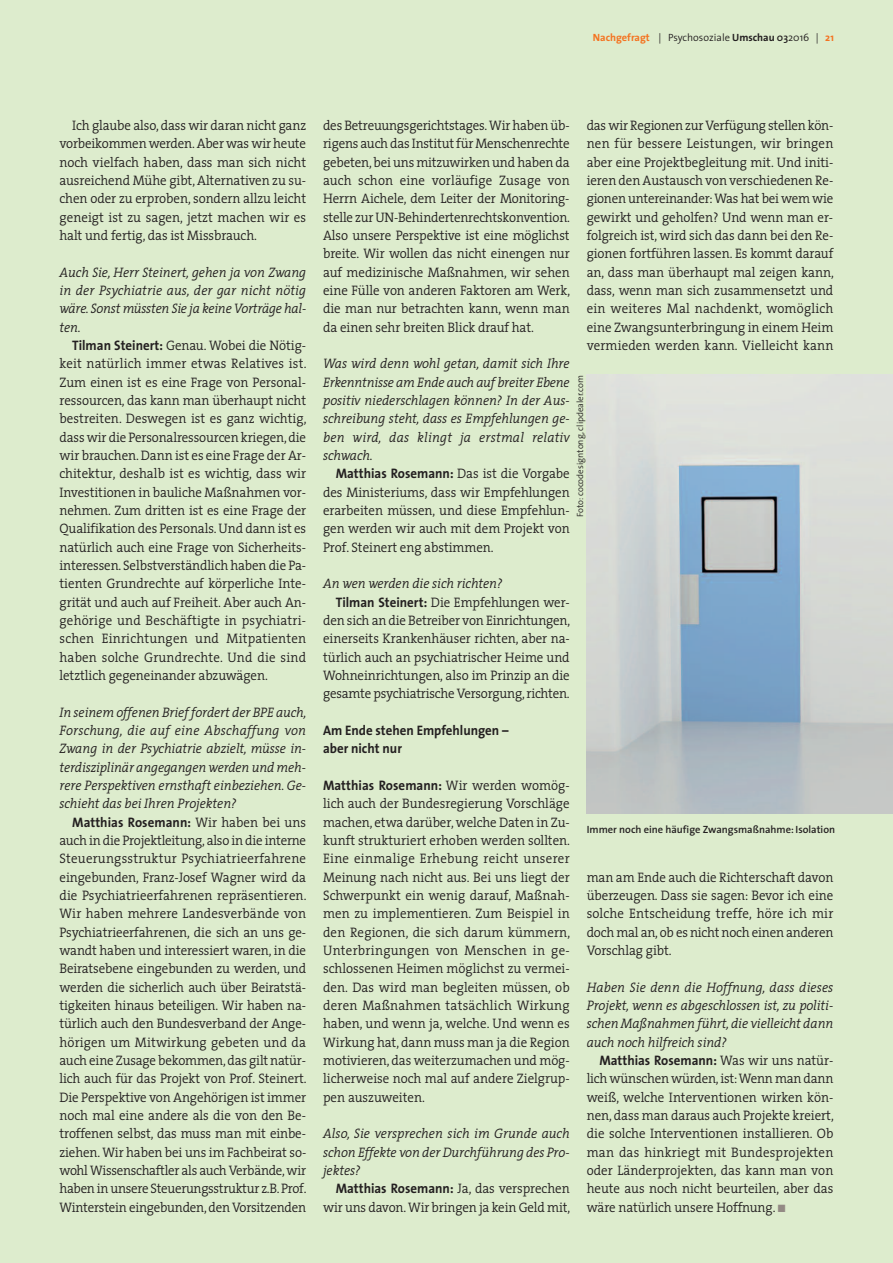
<style>
.page{position:relative;width:893px;height:1263px;background:#ddeccd}
.page>*{position:absolute;margin:0;border:0;box-sizing:border-box;transform-origin:0 0}
.t1{font:300 13.8px/18.3px "The Serif";letter-spacing:-.005em;color:#231f20;text-align:justify;scale:.94 1}
.t2{font:italic 300 13.8px/18.3px "The Serif";letter-spacing:-.005em;color:#231f20;text-align:justify;scale:.94 1}
.t3{font:700 13.8px/18.3px "The Sans";color:#231f20;scale:.94 1}
.t4{font:600 10.5px "The Sans";color:#231f20}
.t5{font:300 10.5px "The Sans";color:#231f20}
.t6{font:300 9px "The Sans";color:#231f20}
.s1{font-weight:700;color:#f47321}
.s2{font-weight:700}
.s3{font-weight:600}
.s4{font-family:"The Sans";font-weight:700}
.s5{font-family:"The Serif";font-weight:300}
.s6{color:#938a84}
</style>
<div class="page">
<img style="left:587px;top:375px;width:306px;height:438px">
<p class="t5" style="left:593px;top:34px;width:243px"><span class="s1">Nachgefragt</span> | Psychosoziale <span class="s2">Umschau</span> <span class="s3">03</span>2016 | <span class="s1">21</span></p>
<p class="t1" style="left:60px;top:118px;width:264px;text-indent:13px">Ich glaube also,dass wir daran nicht ganz vorbeikommen werden.Aber was wir heute noch vielfach haben, dass man sich nicht ausreichend Mühe gibt, Alternativen zu su&shy;chen oder zu erproben, sondern allzu leicht geneigt ist zu sagen, jetzt machen wir es halt und fertig, das ist Missbrauch.</p>
<p class="t2" style="left:60px;top:265px;width:264px">Auch Sie, Herr Steinert, gehen ja von Zwang in der Psychiatrie aus, der gar nicht nötig wäre. Sonst müssten Sie ja keine Vorträge hal&shy;ten.</p>
<p class="t1" style="left:60px;top:338px;width:264px;text-indent:13px"><span class="s4">Tilman Steinert:</span> Genau. Wobei die Nötig&shy;keit natürlich immer etwas Relatives ist.<br>Zum einen ist es eine Frage von Personal&shy;ressourcen, das kann man überhaupt nicht bestreiten. Deswegen ist es ganz wichtig, dass wir die Personalressourcen kriegen,die wir brauchen. Dann ist es eine Frage der Ar&shy;chitektur, deshalb ist es wichtig, dass wir Investitionen in bauliche Maßnahmen vor&shy;nehmen. Zum dritten ist es eine Frage der Qualifikation des Personals.Und dann ist es natürlich auch eine Frage von Sicherheits&shy;interessen. Selbstverständlich haben die Pa&shy;tienten Grundrechte auf körperliche Inte&shy;grität und auch auf Freiheit. Aber auch An&shy;gehörige und Beschäftigte in psychiatri&shy;schen Einrichtungen und Mitpatienten haben solche Grundrechte. Und die sind letztlich gegeneinander abzuwägen.</p>
<p class="t2" style="left:60px;top:705px;width:264px">In seinem offenen Brief fordert der BPE auch, Forschung, die auf eine Abschaffung von Zwang in der Psychiatrie abzielt, müsse in&shy;terdisziplinär angegangen werden und meh&shy;rere Perspektiven ernsthaft einbeziehen. Ge&shy;schieht das bei Ihren Projekten?</p>
<p class="t3" style="left:72px;top:814px;width:250px">Matthias Rosemann: <span class="s5">Wir haben bei uns</span></p>
<p class="t1" style="left:59px;top:833px;width:264px">auch in die Projektleitung,also in die interne Steuerungsstruktur Psychiatrieerfahrene eingebunden, Franz-Josef Wagner wird da die Psychiatrieerfahrenen repräsentieren.<br>Wir haben mehrere Landesverbände von Psychiatrieerfahrenen, die sich an uns ge&shy;wandt haben und interessiert waren, in die Beiratsebene eingebunden zu werden, und werden die sicherlich auch über Beiratstä&shy;tigkeiten hinaus beteiligen. Wir haben na&shy;türlich auch den Bundesverband der Ange&shy;hörigen um Mitwirkung gebeten und da auch eine Zusage bekommen,das gilt natür&shy;lich auch für das Projekt von Prof. Steinert.<br>Die Perspektive von Angehörigen ist immer noch mal eine andere als die von den Be&shy;troffenen selbst, das muss man mit einbe&shy;ziehen. Wir haben bei uns im Fachbeirat so&shy;wohl Wissenschaftler als auch Verbände,wir haben in unsere Steuerungsstruktur z.B.Prof.<br>Winterstein eingebunden,den Vorsitzenden</p>
<p class="t1" style="left:587px;top:118px;width:264px">das wir Regionen zur Verfügung stellen kön&shy;nen für bessere Leistungen, wir bringen aber eine Projektbegleitung mit. Und initi&shy;ieren den Austausch von verschiedenen Re&shy;gionen untereinander:Was hat bei wem wie gewirkt und geholfen? Und wenn man er&shy;folgreich ist, wird sich das dann bei den Re&shy;gionen fortführen lassen. Es kommt darauf an, dass man überhaupt mal zeigen kann, dass, wenn man sich zusammensetzt und ein weiteres Mal nachdenkt, womöglich eine Zwangsunterbringung in einem Heim vermieden werden kann. Vielleicht kann</p>
<p class="t1" style="left:323px;top:118px;width:264px">des Betreuungsgerichtstages.Wir haben üb&shy;rigens auch das Institut für Menschenrechte gebeten,bei uns mitzuwirken und haben da auch schon eine vorläufige Zusage von Herrn Aichele, dem Leiter der Monitoring&shy;stelle zur UN-Behindertenrechtskonvention.<br>Also unsere Perspektive ist eine möglichst breite. Wir wollen das nicht einengen nur auf medizinische Maßnahmen, wir sehen eine Fülle von anderen Faktoren am Werk, die man nur betrachten kann, wenn man da einen sehr breiten Blick drauf hat.</p>
<p class="t2" style="left:323px;top:356px;width:264px">Was wird denn wohl getan, damit sich Ihre Erkenntnisse am Ende auch auf breiter Ebene positiv niederschlagen können? In der Aus&shy;schreibung steht, dass es Empfehlungen ge&shy;ben wird, das klingt ja erstmal relativ schwach.</p>
<p class="t3" style="left:336px;top:466px;width:250px">Matthias Rosemann: <span class="s5">Das ist die Vorgabe</span></p>
<p class="t1" style="left:323px;top:485px;width:264px">des Ministeriums, dass wir Empfehlungen erarbeiten müssen, und diese Empfehlun&shy;gen werden wir auch mit dem Projekt von Prof. Steinert eng abstimmen.</p>
<p class="t2" style="left:323px;top:576px;width:192px">An wen werden die sich richten?</p>
<p class="t1" style="left:336px;top:595px;width:250px"><span class="s4">Tilman Steinert:</span> Die Empfehlungen wer-</p>
<p class="t1" style="left:323px;top:613px;width:264px">den sich an die Betreiber von Einrichtungen,</p>
<p class="t1" style="left:323px;top:631px;width:264px">einerseits Krankenhäuser richten, aber na-</p>
<p class="t1" style="left:323px;top:650px;width:264px">türlich auch an psychiatrischer Heime und</p>
<p class="t1" style="left:323px;top:668px;width:264px">Wohneinrichtungen, also im Prinzip an die</p>
<p class="t1" style="left:323px;top:686px;width:264px">gesamte psychiatrische Versorgung,richten.</p>
<p class="t3" style="left:323px;top:722px;width:199px">Am Ende stehen Empfehlungen – aber nicht nur</p>
<p class="t3" style="left:323px;top:777px;width:264px">Matthias Rosemann: <span class="s5">Wir werden womög-</span></p>
<p class="t1" style="left:323px;top:796px;width:264px">lich auch der Bundesregierung Vorschläge machen, etwa darüber, welche Daten in Zu&shy;kunft strukturiert erhoben werden sollten.<br>Eine einmalige Erhebung reicht unserer Meinung nach nicht aus. Bei uns liegt der Schwerpunkt ein wenig darauf, Maßnah&shy;men zu implementieren. Zum Beispiel in den Regionen, die sich darum kümmern, Unterbringungen von Menschen in ge&shy;schlossenen Heimen möglichst zu vermei&shy;den. Das wird man begleiten müssen, ob deren Maßnahmen tatsächlich Wirkung haben, und wenn ja, welche. Und wenn es Wirkung hat, dann muss man ja die Region motivieren, das weiterzumachen und mög&shy;licherweise noch mal auf andere Zielgrup&shy;pen auszuweiten.</p>
<p class="t2" style="left:323px;top:1126px;width:264px">Also, Sie versprechen sich im Grunde auch schon Effekte von der Durchführung des Pro&shy;jektes?</p>
<p class="t3" style="left:336px;top:1181px;width:250px">Matthias Rosemann: <span class="s5">Ja, das versprechen</span></p>
<p class="t1" style="left:323px;top:1200px;width:264px">wir uns davon.Wir bringen ja kein Geld mit,</p>
<p class="t6" style="left:577px;top:517px;width:143px;rotate:-90deg">Foto: cocodesigntong, clipdealer.com</p>
<p class="t4" style="left:587px;top:825px;width:250px">Immer noch eine häufige Zwangsmaßnahme: Isolation</p>
<p class="t1" style="left:587px;top:870px;width:264px">man am Ende auch die Richterschaft davon überzeugen. Dass sie sagen: Bevor ich eine solche Entscheidung treffe, höre ich mir doch mal an,ob es nicht noch einen anderen Vorschlag gibt.</p>
<p class="t2" style="left:587px;top:980px;width:264px">Haben Sie denn die Hoffnung, dass dieses Projekt, wenn es abgeschlossen ist, zu politi&shy;schen Maßnahmen führt,die vielleicht dann auch noch hilfreich sind?</p>
<p class="t3" style="left:599px;top:1052px;width:250px">Matthias Rosemann: <span class="s5">Was wir uns natür-</span></p>
<p class="t1" style="left:587px;top:1071px;width:264px">lich wünschen würden,ist:Wenn man dann weiß, welche Interventionen wirken kön&shy;nen, dass man daraus auch Projekte kreiert, die solche Interventionen installieren. Ob man das hinkriegt mit Bundesprojekten oder Länderprojekten, das kann man von heute aus noch nicht beurteilen, aber das wäre natürlich unsere Hoffnung. <span class="s6">■</span></p>
</div>
